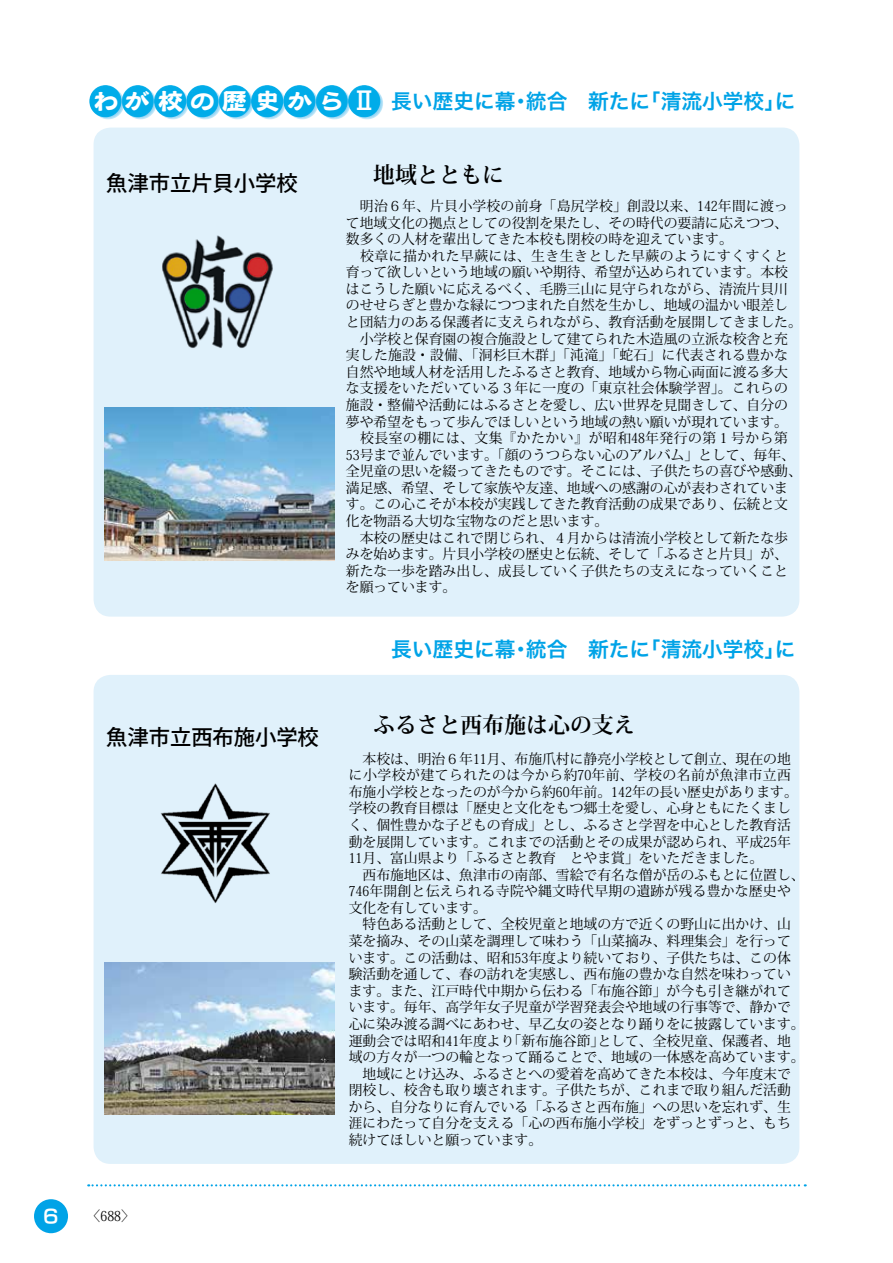
<style>
.page{position:relative;width:893px;height:1263px;background:#fff}
.page>*{position:absolute;margin:0;border:0;box-sizing:border-box;transform-origin:0 0}
.t1{font:24.9px "Hourei Std EB";letter-spacing:.29em;color:#fff}
.t2{font:700 22.35px "Koz Min Pro";color:#000}
.t3{font:500 21.3px "Koz Go Pro";color:#000}
.t4{font:20.7px "Hira Kaku Pro W6";color:#00a3e7}
.t5{font:18px "New Rodin Pro B";color:#fff}
.t6{font:13.8px/16.6px "Koz Min Pro";color:#000}
.s1{font-family:"Shin Go Pro";font-weight:500}
</style>
<div class="page">
<svg style="left:88px;top:1184px;width:718px;height:2px"></svg>
<div style="left:34px;top:1199px;width:34px;height:34px;background:#00a3e7;border-radius:50%"></div>
<div style="left:94px;top:128px;width:705px;height:489px;background:#e0f1fb;border-radius:17px"></div>
<div style="left:94px;top:675px;width:705px;height:489px;background:#e0f1fb;border-radius:17px"></div>
<svg style="left:92px;top:87px;width:32px;height:32px"></svg>
<svg style="left:124px;top:87px;width:33px;height:32px"></svg>
<svg style="left:157px;top:87px;width:32px;height:32px"></svg>
<svg style="left:189px;top:87px;width:32px;height:32px"></svg>
<svg style="left:221px;top:87px;width:33px;height:32px"></svg>
<svg style="left:254px;top:87px;width:32px;height:32px"></svg>
<svg style="left:286px;top:87px;width:32px;height:32px"></svg>
<svg style="left:318px;top:87px;width:33px;height:32px"></svg>
<svg style="left:351px;top:87px;width:32px;height:32px"></svg>
<div style="left:89px;top:85px;width:33px;height:32px;background:#00ace9;border-radius:50%"></div>
<div style="left:122px;top:85px;width:32px;height:32px;background:#00ace9;border-radius:50%"></div>
<div style="left:154px;top:85px;width:32px;height:32px;background:#00ace9;border-radius:50%"></div>
<div style="left:186px;top:85px;width:33px;height:32px;background:#00ace9;border-radius:50%"></div>
<div style="left:219px;top:85px;width:32px;height:32px;background:#00ace9;border-radius:50%"></div>
<div style="left:251px;top:85px;width:32px;height:32px;background:#00ace9;border-radius:50%"></div>
<div style="left:283px;top:85px;width:33px;height:32px;background:#00ace9;border-radius:50%"></div>
<div style="left:316px;top:85px;width:32px;height:32px;background:#00ace9;border-radius:50%"></div>
<div style="left:348px;top:85px;width:32px;height:32px;background:#00ace9;border-radius:50%"></div>
<img style="left:105px;top:408px;width:229px;height:153px">
<img style="left:105px;top:963px;width:229px;height:151px">
<img style="left:160px;top:783px;width:110px;height:120px">
<img style="left:162px;top:235px;width:111px;height:113px">
<h1 class="t1" style="left:94px;top:85px;width:284px">わが校の歴史から<span class="s1">Ⅱ</span></h1>
<h3 class="t4" style="left:391px;top:82px;width:406px">長い歴史に幕・統合　新たに「清流小学校」に</h3>
<h3 class="t3" style="left:106px;top:169px;width:193px">魚津市立片貝小学校</h3>
<h3 class="t3" style="left:106px;top:723px;width:214px">魚津市立西布施小学校</h3>
<h3 class="t5" style="left:44px;top:1200px;width:16px">6</h3>
<p class="t6" style="left:87px;top:1207px;width:50px">〈688〉</p>
<h2 class="t2" style="left:373px;top:159px;width:133px">地域とともに</h2>
<p class="t6" style="left:346px;top:197px;width:458px">　明治６年、片貝小学校の前身「島尻学校」創設以来、１４２年間に渡って地域文化の拠点としての役割を果たし、その時代の要請に応えつつ、数多くの人材を輩出してきた本校も閉校の時を迎えています。<br>　校章に描かれた早蕨には、生き生きとした早蕨のようにすくすくと育って欲しいという地域の願いや期待、希望が込められています。本校はこうした願いに応えるべく、毛勝三山に見守られながら、清流片貝川のせせらぎと豊かな緑につつまれた自然を生かし、地域の温かい眼差しと団結力のある保護者に支えられながら、教育活動を展開してきました。　小学校と保育園の複合施設として建てられた木造風の立派な校舎と充実した施設・設備、「洞杉巨木群」「沌滝」「蛇石」に代表される豊かな自然や地域人材を活用したふるさと教育、地域から物心両面に渡る多大な支援をいただいている３年に一度の「東京社会体験学習」。これらの施設・整備や活動にはふるさとを愛し、広い世界を見聞きして、自分の夢や希望をもって歩んでほしいという地域の熱い願いが現れています。　校長室の棚には、文集『かたかい』が昭和４８年発行の第１号から第<br>５３号まで並んでいます。「顔のうつらない心のアルバム」として、毎年、全児童の思いを綴ってきたものです。そこには、子供たちの喜びや感動、満足感、希望、そして家族や友達、地域への感謝の心が表わされています。この心こそが本校が実践してきた教育活動の成果であり、伝統と文化を物語る大切な宝物なのだと思います。<br>　本校の歴史はこれで閉じられ、４月からは清流小学校として新たな歩みを始めます。片貝小学校の歴史と伝統、そして「ふるさと片貝」が、新たな一歩を踏み出し、成長していく子供たちの支えになっていくことを願っています。</p>
<h3 class="t4" style="left:391px;top:631px;width:406px">長い歴史に幕・統合　新たに「清流小学校」に</h3>
<h2 class="t2" style="left:373px;top:708px;width:264px">ふるさと西布施は心の支え</h2>
<p class="t6" style="left:349px;top:750px;width:458px">　本校は、明治６年11月、布施爪村に静亮小学校として創立、現在の地に小学校が建てられたのは今から約70年前、学校の名前が魚津市立西布施小学校となったのが今から約60年前。142年の長い歴史があります。学校の教育目標は「歴史と文化をもつ郷土を愛し、心身ともにたくましく、個性豊かな子どもの育成」とし、ふるさと学習を中心とした教育活動を展開しています。これまでの活動とその成果が認められ、平成25年11月、富山県より「ふるさと教育　とやま賞」をいただきました。<br>　西布施地区は、魚津市の南部、雪絵で有名な僧が岳のふもとに位置し、746年開創と伝えられる寺院や縄文時代早期の遺跡が残る豊かな歴史や文化を有しています。<br>　特色ある活動として、全校児童と地域の方で近くの野山に出かけ、山菜を摘み、その山菜を調理して味わう「山菜摘み、料理集会」を行っています。この活動は、昭和53年度より続いており、子供たちは、この体験活動を通して、春の訪れを実感し、西布施の豊かな自然を味わっています。また、江戸時代中期から伝わる「布施谷節」が今も引き継がれています。毎年、高学年女子児童が学習発表会や地域の行事等で、静かで心に染み渡る調べにあわせ、早乙女の姿となり踊りをに披露しています。運動会では昭和41年度より「新布施谷節」として、全校児童、保護者、地域の方々が一つの輪となって踊ることで、地域の一体感を高めています。　地域にとけ込み、ふるさとへの愛着を高めてきた本校は、今年度末で閉校し、校舎も取り壊されます。子供たちが、これまで取り組んだ活動から、自分なりに育んでいる「ふるさと西布施」への思いを忘れず、生涯にわたって自分を支える「心の西布施小学校」をずっとずっと、もち続けてほしいと願っています。</p>
</div>
